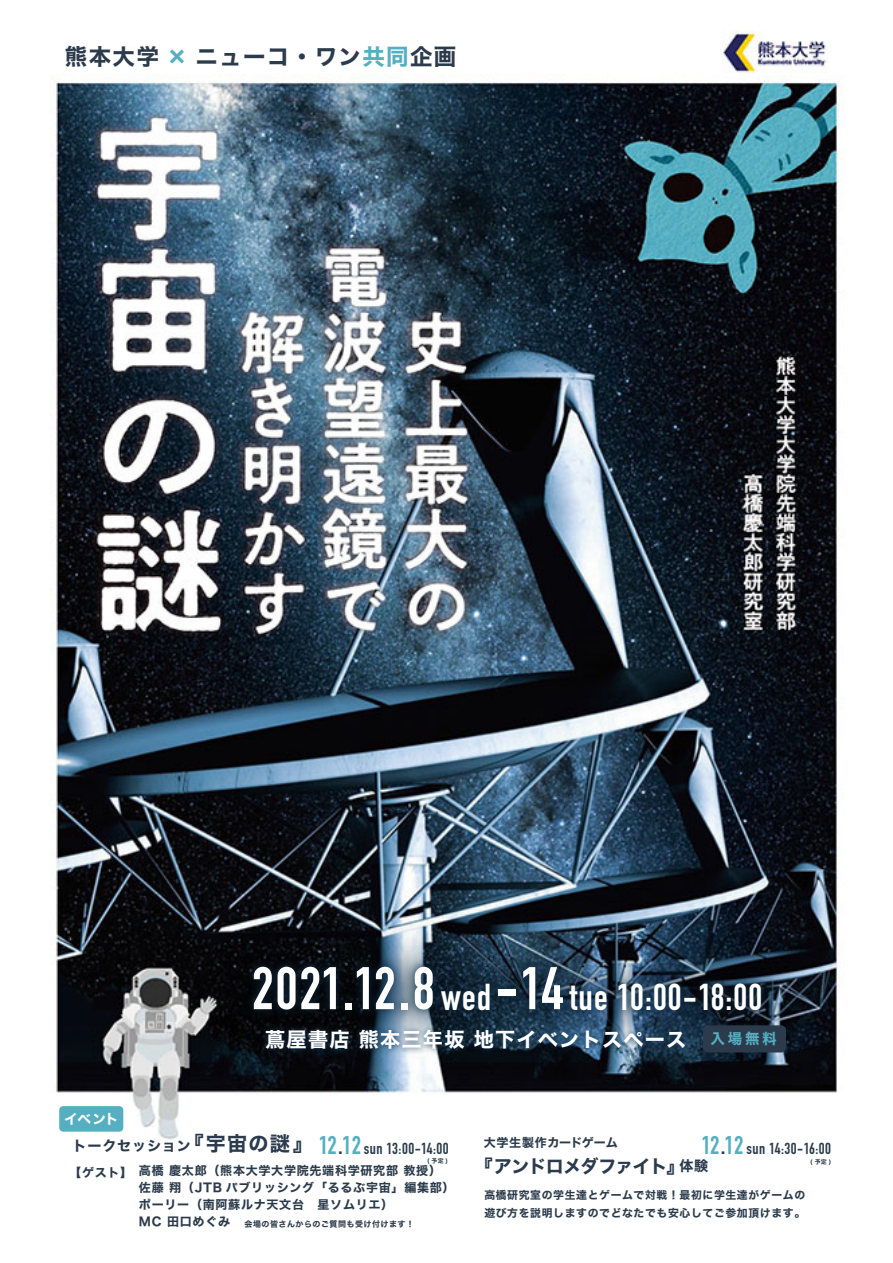
<style>
.page{position:relative;width:893px;height:1263px;background:#fff}
.page>*{position:absolute;margin:0;border:0;box-sizing:border-box;transform-origin:0 0}
.t1{font:700 36.9px "DIN Condensed";letter-spacing:.03em;color:#fff}
.t2{font:22.5px "Hiragino Sans W7";letter-spacing:.06em;color:#2b3b4b}
.t3{font:20.25px "Hiragino Sans W7";letter-spacing:.06em;color:#fff}
.t4{font:18px "Hiragino Sans W7";letter-spacing:-.04em;color:#2b3b4b}
.t5{font:700 15.75px "DIN Condensed";letter-spacing:.03em;color:#2b3b4b}
.t6{font:14.55px "Hiragino Sans W7";color:#55afc1}
.t7{font:14.1px "Hiragino Sans W7";letter-spacing:.06em;color:#2b3b4b}
.t8{font:13.65px "Hiragino Sans W7";color:#fff}
.t9{font:12px/17.1px "Hiragino Sans W7";letter-spacing:.06em;color:#2b3b4b}
.t10{font:12px "Hiragino Sans W7";letter-spacing:.03em;color:#2b3b4b}
.t11{font:10.8px/18px "Hiragino Sans W7";letter-spacing:.06em;color:#2b3b4b}
.t12{font:7.95px "Hiragino Sans W7";letter-spacing:.06em;color:#2b3b4b}
.t13{font:5.85px "Hiragino Sans W7";color:#2b3b4b}
.s1{color:#55afc1}
.s2{font-size:59.1px}
.s3{font-size:20.1px}
.s4{font-size:25.2px;color:#55afc1}
.s5{font-size:25.2px}
.s6{font-size:14.1px}
</style>
<div class="page">
<img style="left:50px;top:74px;width:794px;height:1066px">
<div style="left:49px;top:1093px;width:29px;height:114px;background:#fff"></div>
<div style="left:670px;top:1093px;width:173px;height:114px;background:#fff"></div>
<img style="left:722px;top:30px;width:107px;height:43px">
<img style="left:194px;top:907px;width:632px;height:183px">
<img style="left:239px;top:946px;width:537px;height:103px">
<div style="left:703px;top:1025px;width:83px;height:27px;background:#2b3b4b;border-radius:5px"></div>
<div style="left:59px;top:1106px;width:64px;height:26px;background:#55afc1;border-radius:4px"></div>
<img style="left:256px;top:1020px;width:441px;height:46px">
<h2 class="t2" style="left:65px;top:38px;width:393px">熊本大学 <span class="s1">×</span> ニューコ・ワン<span class="s1">共同</span>企画</h2>
<h1 class="t1" style="left:252px;top:972px;width:512px"><span class="s2">2021.12.8</span> wed<span class="s2">-14</span>tue 10:00-18:00</h1>
<p class="t8" style="left:64px;top:1108px;width:56px">イベント</p>
<h3 class="t3" style="left:265px;top:1024px;width:423px">蔦屋書店 熊本三年坂 地下イベントスペース</h3>
<p class="t6" style="left:710px;top:1028px;width:68px">入場無料</p>
<p class="t7" style="left:73px;top:1135px;width:242px">トークセッション<span class="s3">『宇宙の謎』</span></p>
<p class="t9" style="left:139px;top:1162px;width:317px">高橋 慶太郎（熊本大学大学院先端科学研究部 教授）佐藤 翔（JTB パブリッシング「るるぶ宇宙」編集部）ポーリー（南阿蘇ルナ天文台　星ソムリエ）<br>MC 田口めぐみ</p>
<h3 class="t5" style="left:319px;top:1138px;width:131px"><span class="s4">12</span><span class="s5">.</span><span class="s4">12</span>sun 13:00-14:00</h3>
<h3 class="t5" style="left:701px;top:1138px;width:131px"><span class="s4">12</span><span class="s5">.</span><span class="s4">12</span>sun 14:30-16:00</h3>
<p class="t10" style="left:484px;top:1133px;width:136px">大学生製作カードゲーム</p>
<p class="t9" style="left:69px;top:1164px;width:65px">【ゲスト】</p>
<h3 class="t4" style="left:475px;top:1152px;width:235px">『アンドロメダファイト』<span class="s6">体験</span></h3>
<p class="t13" style="left:427px;top:1156px;width:22px">(予定)</p>
<p class="t13" style="left:810px;top:1157px;width:22px">(予定)</p>
<p class="t11" style="left:484px;top:1186px;width:322px">高橋研究室の学生達とゲームで対戦！最初に学生達がゲームの遊び方を説明しますのでどなたでも安心してご参加頂けます。</p>
<p class="t12" style="left:245px;top:1218px;width:171px">会場の皆さんからのご質問も受け付けます！</p>
</div>
